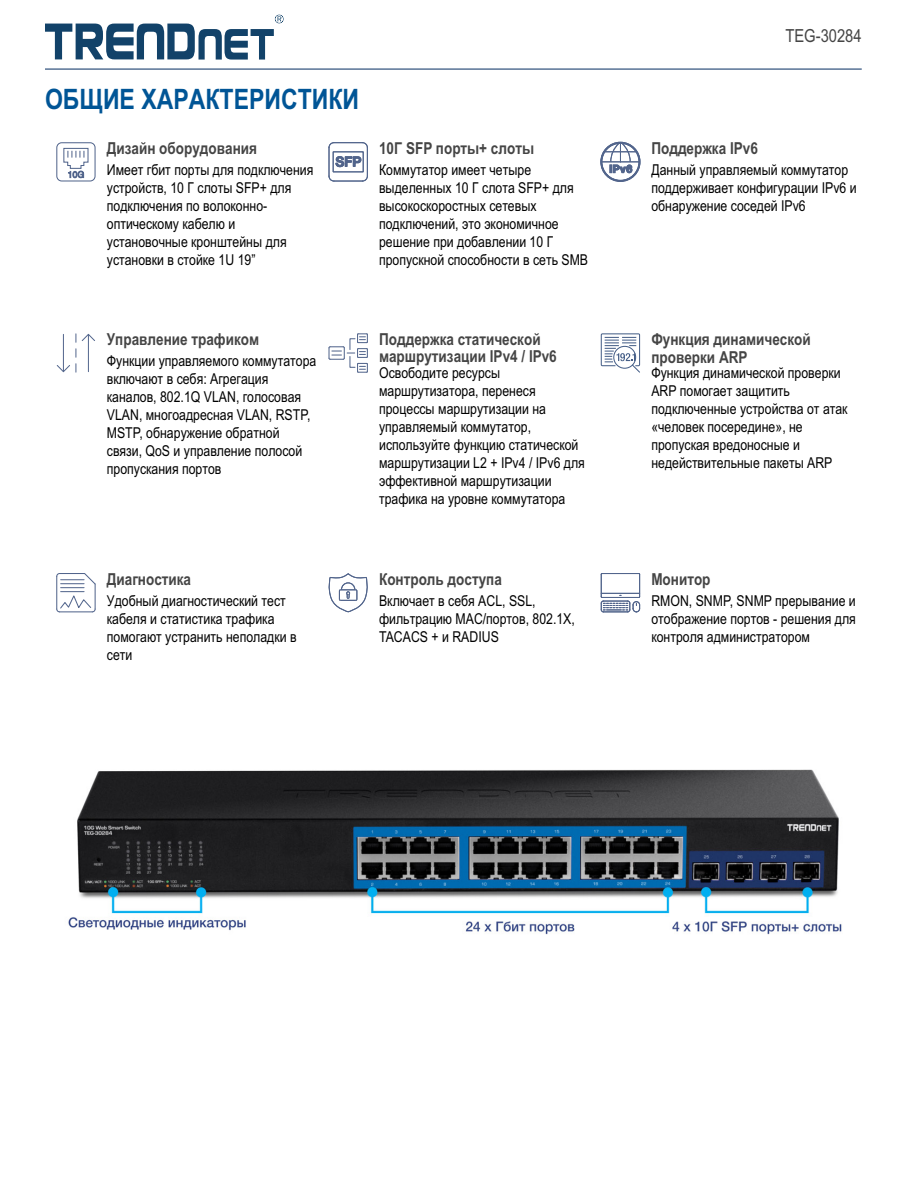
<style>
.page{position:relative;width:918px;height:1188px;background:#fff}
.page>*{position:absolute;margin:0;border:0;box-sizing:border-box;transform-origin:0 0}
.t1{font:700 28.2px "Arial Narrow";color:#005596}
.t2{font:18px "Arial Narrow";color:#454545}
.t3{font:700 16.5px/17px "Arial Narrow";color:#454545}
.t4{font:15px/18px "Arial Narrow";color:#000}
</style>
<div class="page">
<img style="left:68px;top:769px;width:774px;height:166px">
<svg style="left:45px;top:15px;width:238px;height:45px"></svg>
<div style="left:56px;top:142px;width:40px;height:40px;border:1px solid #52658c;border-radius:5px"></div>
<svg style="left:63px;top:147px;width:26px;height:31px"></svg>
<svg style="left:328px;top:142px;width:40px;height:40px"></svg>
<div style="left:333px;top:151px;width:31px;height:21px;border:1px solid #52658c"></div>
<svg style="left:601px;top:141px;width:39px;height:41px"></svg>
<hr style="left:63px;top:334px;width:1px;height:37px;background:#52658c">
<hr style="left:88px;top:335px;width:1px;height:37px;background:#52658c">
<svg style="left:75px;top:333px;width:20px;height:9px"></svg>
<svg style="left:56px;top:364px;width:20px;height:9px"></svg>
<svg style="left:328px;top:333px;width:40px;height:40px"></svg>
<div style="left:601px;top:333px;width:39px;height:33px;border:1px solid #455e87"></div>
<svg style="left:605px;top:337px;width:36px;height:36px"></svg>
<svg style="left:56px;top:573px;width:40px;height:40px"></svg>
<svg style="left:328px;top:573px;width:40px;height:40px"></svg>
<svg style="left:600px;top:573px;width:41px;height:40px"></svg>
<hr style="left:45px;top:68px;width:817px;height:2px;background:#32537e">
<h1 class="t1" style="left:45px;top:89px;width:316px">ОБЩИЕ ХАРАКТЕРИСТИКИ</h1>
<p class="t3" style="left:107px;top:141px;width:152px">Дизайн оборудования</p>
<p class="t4" style="left:107px;top:162px;width:208px">Имеет гбит порты для подключения устройств, 10 Г слоты SFP+ для подключения по волоконно&shy;оптическому кабелю и установочные кронштейны для установки в стойке 1U 19”</p>
<p class="t3" style="left:379px;top:141px;width:156px">10Г SFP порты+ слоты</p>
<p class="t4" style="left:379px;top:162px;width:211px">Коммутатор имеет четыре выделенных 10 Г слота SFP+ для высокоскоростных сетевых подключений, это экономичное решение при добавлении 10 Г пропускной способности в сеть SMB</p>
<p class="t3" style="left:107px;top:333px;width:154px">Управление трафиком</p>
<p class="t4" style="left:107px;top:353px;width:211px">Функции управляемого коммутатора включают в себя: Агрегация каналов, 802.1Q VLAN, голосовая<br>VLAN, многоадресная VLAN, RSTP,<br>MSTP, обнаружение обратной связи, QoS и управление полосой пропускания портов</p>
<p class="t3" style="left:379px;top:333px;width:179px">Поддержка статической маршрутизации IPv4 / IPv6</p>
<p class="t4" style="left:379px;top:366px;width:207px">Освободите ресурсы маршрутизатора, перенеся процессы маршрутизации на управляемый коммутатор, используйте функцию статической маршрутизации L2 + IPv4 / IPv6 для эффективной маршрутизации трафика на уровне коммутатора</p>
<p class="t3" style="left:107px;top:572px;width:86px">Диагностика</p>
<p class="t4" style="left:107px;top:593px;width:191px">Удобный диагностический тест кабеля и статистика трафика помогают устранить неполадки в сети</p>
<p class="t3" style="left:379px;top:572px;width:124px">Контроль доступа</p>
<p class="t4" style="left:379px;top:593px;width:197px">Включает в себя ACL, SSL, фильтрацию MAC/портов, 802.1X,<br>TACACS + и RADIUS</p>
<p class="t2" style="left:785px;top:28px;width:78px">TEG-30284</p>
<p class="t3" style="left:651px;top:141px;width:108px">Поддержка IPv6</p>
<p class="t4" style="left:651px;top:162px;width:207px">Данный управляемый коммутатор поддерживает конфигурации IPv6 и обнаружение соседей IPv6</p>
<p class="t3" style="left:651px;top:332px;width:161px">Функция динамической проверки ARP</p>
<p class="t4" style="left:651px;top:366px;width:198px">Функция динамической проверки<br>ARP помогает защитить подключенные устройства от атак «человек посередине», не пропуская вредоносные и недействительные пакеты ARP</p>
<p class="t3" style="left:651px;top:572px;width:61px">Монитор</p>
<p class="t4" style="left:651px;top:593px;width:206px;text-align:justify">RMON, SNMP, SNMP прерывание и отображение портов - решения для контроля администратором</p>
</div>
